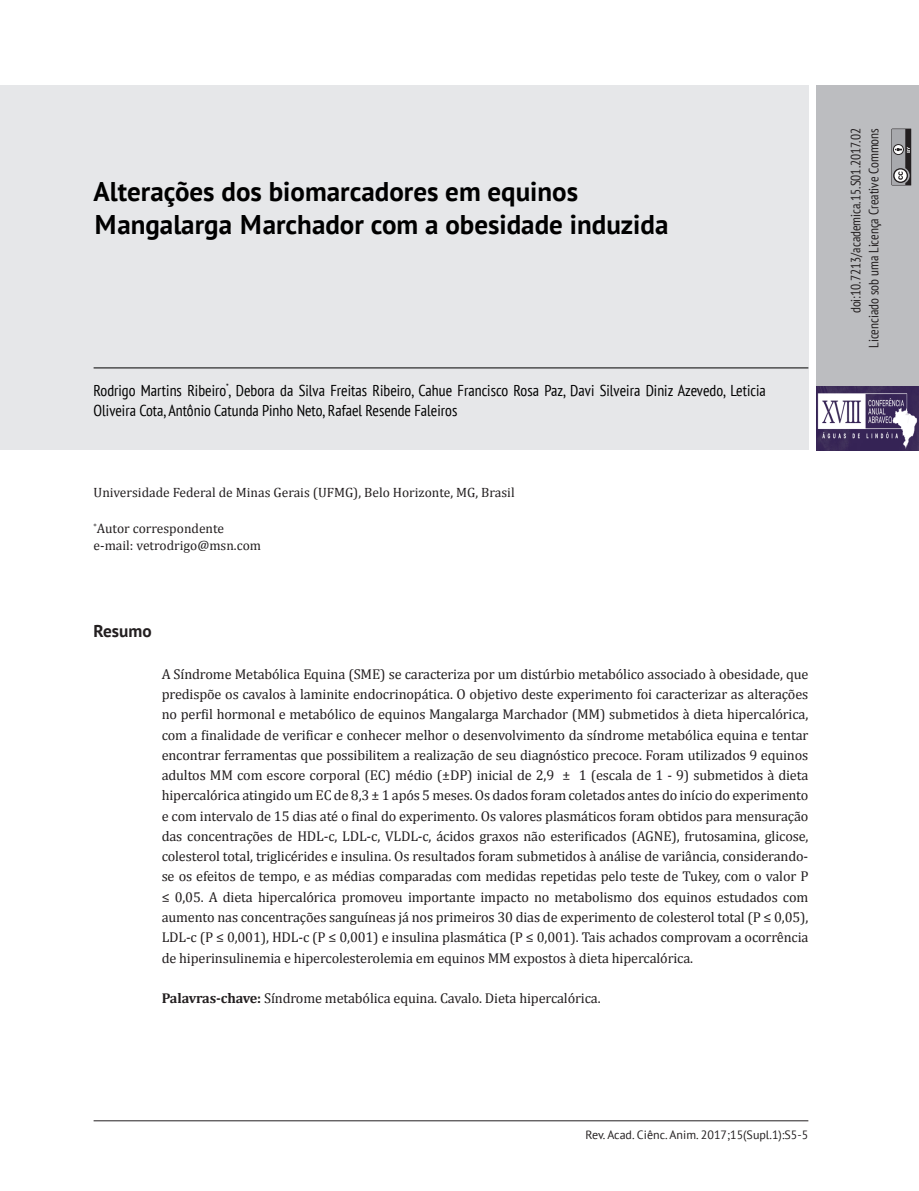
<style>
.page{position:relative;width:919px;height:1191px;background:#fff}
.page>*{position:absolute;margin:0;border:0;box-sizing:border-box;transform-origin:0 0}
.Título_Artigo{font:700 27px/33px "PT Sans";color:#000}
.t1{font:700 17.25px "PT Sans";color:#231f20}
.Nomes_-_Autores{font:condensed 15.75px/20.2px "PT Sans";color:#000}
.Texto_-_Resumo{font:14.25px/20.2px "Cambria";letter-spacing:-.01em;color:#231f20;text-align:justify}
.Corpo_de_texto_-_Rec{font:13.5px "Cambria";color:#231f20}
.t2{font:condensed 13.5px/18px "PT Sans";color:#231f20;text-align:right}
.Rodapé{font:12px "PT Sans";color:#231f20}
.s1{font-weight:700}
</style>
<div class="page">
<hr style="left:94px;top:1120px;width:714px;height:1px;background:#231f20">
<div style="left:0;top:85px;width:808px;height:365px;background:#e6e7e9"></div>
<div style="left:816px;top:85px;width:102px;height:365px;background:#bcbdc0"></div>
<svg style="left:891px;top:129px;width:20px;height:56px"></svg>
<img style="left:816px;top:387px;width:102px;height:63px">
<hr style="left:94px;top:367px;width:714px;height:1px;background:#000">
<p class="Título_Artigo" style="left:94px;top:174px;width:576px">Alterações dos biomarcadores em equinos<br>Mangalarga Marchador com a obesidade induzida</p>
<p class="Nomes_-_Autores" style="left:94px;top:380px;width:673px">Rodrigo Martins Ribeiro<sup>*</sup>, Debora da Silva Freitas Ribeiro, Cahue Francisco Rosa Paz, Davi Silveira Diniz Azevedo, Leticia<br>Oliveira Cota, Antônio Catunda Pinho Neto, Rafael Resende Faleiros</p>
<p class="Corpo_de_texto_-_Rec" style="left:94px;top:484px;width:422px">Universidade Federal de Minas Gerais (UFMG), Belo Horizonte, MG, Brasil</p>
<p class="Corpo_de_texto_-_Rec" style="left:94px;top:521px;width:132px"><sup>*</sup>Autor correspondente</p>
<p class="Corpo_de_texto_-_Rec" style="left:94px;top:537px;width:169px">e-mail: vetrodrigo@msn.com</p>
<p class="t1" style="left:94px;top:619px;width:60px">Resumo</p>
<p class="Texto_-_Resumo" style="left:162px;top:664px;width:648px">A Síndrome Metabólica Equina (SME) se caracteriza por um distúrbio metabólico associado à obesidade, que predispõe os cavalos à laminite endocrinopática. O objetivo deste experimento foi caracterizar as alterações no perfil hormonal e metabólico de equinos Mangalarga Marchador (MM) submetidos à dieta hipercalórica, com a finalidade de verificar e conhecer melhor o desenvolvimento da síndrome metabólica equina e tentar encontrar ferramentas que possibilitem a realização de seu diagnóstico precoce. Foram utilizados 9 equinos adultos MM com escore corporal (EC) médio (±DP) inicial de 2,9 ± 1 (escala de 1 - 9) submetidos à dieta hipercalórica atingido um EC de 8,3 ± 1 após 5 meses. Os dados foram coletados antes do início do experimento e com intervalo de 15 dias até o final do experimento. Os valores plasmáticos foram obtidos para mensuração das concentrações de HDL-c, LDL-c, VLDL-c, ácidos graxos não esterificados (AGNE), frutosamina, glicose, colesterol total, triglicérides e insulina. Os resultados foram submetidos à análise de variância, considerando&shy;se os efeitos de tempo, e as médias comparadas com medidas repetidas pelo teste de Tukey, com o valor P ≤ 0,05. A dieta hipercalórica promoveu importante impacto no metabolismo dos equinos estudados com aumento nas concentrações sanguíneas já nos primeiros 30 dias de experimento de colesterol total (P ≤ 0,05), LDL-c (P ≤ 0,001), HDL-c (P ≤ 0,001) e insulina plasmática (P ≤ 0,001). Tais achados comprovam a ocorrência de hiperinsulinemia e hipercolesterolemia em equinos MM expostos à dieta hipercalórica.</p>
<p class="Texto_-_Resumo" style="left:162px;top:988px;width:440px"><span class="s1">Palavras-chave:</span> Síndrome metabólica equina. Cavalo. Dieta hipercalórica.</p>
<p class="t2" style="left:846px;top:348px;width:221px;rotate:-90deg">doi:10.7213/academica.15.S01.2017.02<br>Licenciado sob uma Licença Creative Commons</p>
<p class="Rodapé" style="left:585px;top:1126px;width:224px">Rev. Acad. Ciênc. Anim. 2017;15(Supl.1):S5-5</p>
</div>
